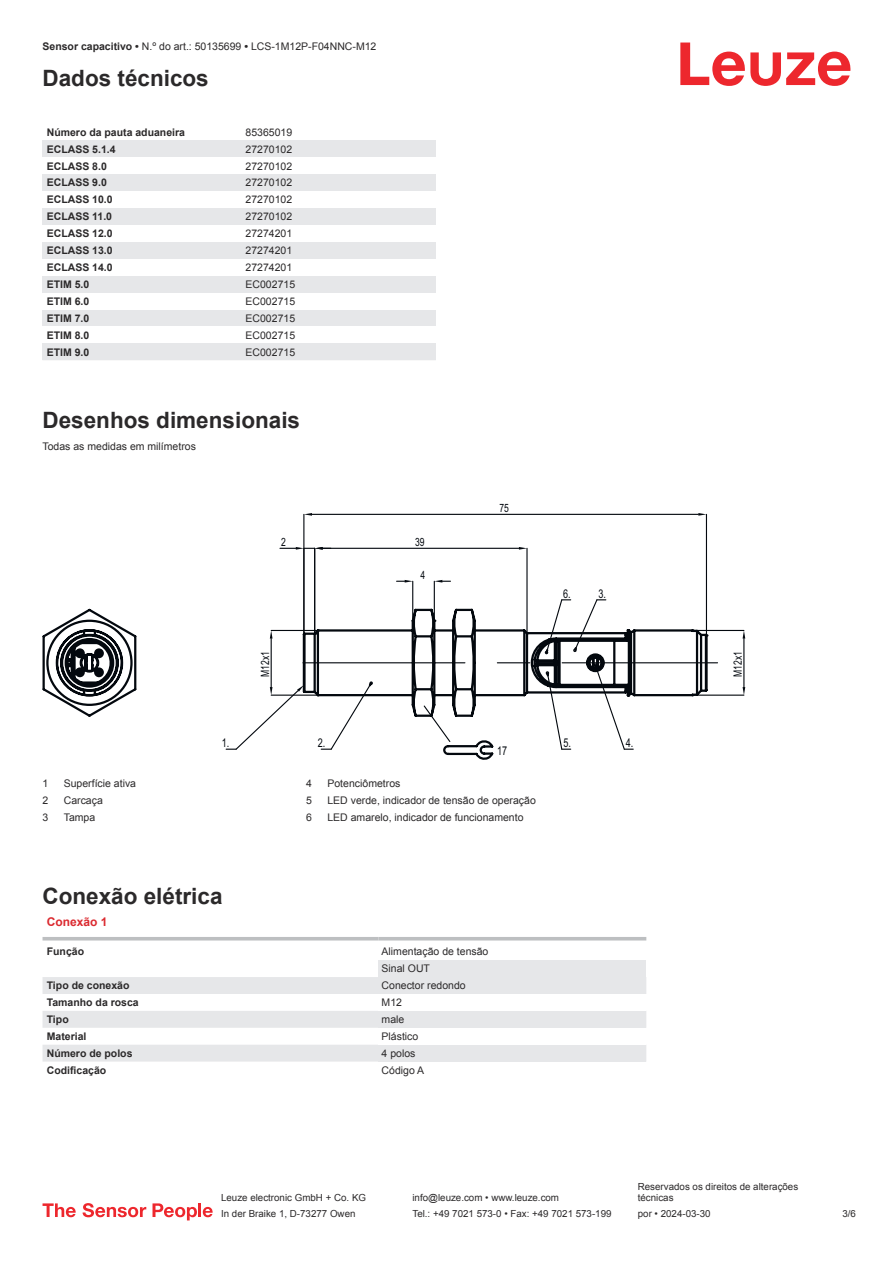
<style>
.page{position:relative;width:893px;height:1263px;background:#fff}
.page>*{position:absolute;margin:0;border:0;box-sizing:border-box;transform-origin:0 0}
.t1{font:700 22.5px "Arial";color:#2b292a}
.t2{font:12.15px "Arial";color:#03080e;scale:.75 1}
.t3{font:700 12px "Arial";color:#db2a30}
.t4{font:11.4px "Arial";color:#03080e;scale:.75 1}
.t5{font:10.5px/17px "Arial";color:#2b292a}
.t6{font:700 10.5px "Arial";color:#2b292a}
.t7{font:9.75px/11.7px "Arial";color:#2b292a}
.s1{font-weight:700}
</style>
<div class="page">
<svg style="left:680px;top:43px;width:170px;height:43px"></svg>
<div style="left:43px;top:140px;width:199px;height:17px;background:#e6e7e9"></div>
<div style="left:242px;top:140px;width:194px;height:17px;background:#e6e7e9"></div>
<div style="left:43px;top:174px;width:199px;height:17px;background:#e6e7e9"></div>
<div style="left:242px;top:174px;width:194px;height:17px;background:#e6e7e9"></div>
<div style="left:43px;top:208px;width:199px;height:17px;background:#e6e7e9"></div>
<div style="left:242px;top:208px;width:194px;height:17px;background:#e6e7e9"></div>
<div style="left:43px;top:242px;width:199px;height:17px;background:#e6e7e9"></div>
<div style="left:242px;top:242px;width:194px;height:17px;background:#e6e7e9"></div>
<div style="left:43px;top:276px;width:199px;height:17px;background:#e6e7e9"></div>
<div style="left:242px;top:276px;width:194px;height:17px;background:#e6e7e9"></div>
<div style="left:43px;top:310px;width:199px;height:16px;background:#e6e7e9"></div>
<div style="left:242px;top:310px;width:194px;height:16px;background:#e6e7e9"></div>
<div style="left:43px;top:343px;width:199px;height:17px;background:#e6e7e9"></div>
<div style="left:242px;top:343px;width:194px;height:17px;background:#e6e7e9"></div>
<svg style="left:43px;top:940px;width:603px;height:122px"></svg>
<svg style="left:43px;top:977px;width:335px;height:84px;fill:#e6e7e9"></svg>
<hr style="left:43px;top:937px;width:335px;height:3px;background:#bdbfc1">
<hr style="left:378px;top:937px;width:268px;height:3px;background:#bdbfc1">
<div style="left:378px;top:943px;width:268px;height:17px;background:#fff"></div>
<div style="left:378px;top:960px;width:268px;height:17px;background:#e6e7e9"></div>
<div style="left:378px;top:977px;width:268px;height:17px;background:#e6e7e9"></div>
<div style="left:378px;top:994px;width:268px;height:17px;background:#fff"></div>
<div style="left:378px;top:1011px;width:268px;height:17px;background:#e6e7e9"></div>
<div style="left:378px;top:1028px;width:268px;height:17px;background:#fff"></div>
<div style="left:378px;top:1045px;width:268px;height:16px;background:#e6e7e9"></div>
<div style="left:378px;top:1061px;width:268px;height:17px;background:#fff"></div>
<svg style="left:43px;top:1203px;width:33px;height:14px"></svg>
<svg style="left:83px;top:1203px;width:63px;height:14px"></svg>
<svg style="left:153px;top:1203px;width:44px;height:17px"></svg>
<hr style="left:198px;top:1203px;width:3px;height:14px;background:#ed272d">
<svg style="left:203px;top:1207px;width:10px;height:10px"></svg>
<hr style="left:314px;top:548px;width:1px;height:85px;background:#03080e">
<hr style="left:526px;top:548px;width:2px;height:85px;background:#03080e">
<hr style="left:323px;top:548px;width:196px;height:1px;background:#03080e">
<svg style="left:280px;top:547px;width:51px;height:3px"></svg>
<svg style="left:519px;top:547px;width:8px;height:3px"></svg>
<hr style="left:412px;top:581px;width:1px;height:39px;background:#03080e">
<hr style="left:434px;top:581px;width:1px;height:39px;background:#03080e">
<svg style="left:397px;top:580px;width:16px;height:3px"></svg>
<svg style="left:434px;top:580px;width:16px;height:3px"></svg>
<hr style="left:303px;top:514px;width:1px;height:120px;background:#03080e">
<hr style="left:706px;top:514px;width:1px;height:121px;background:#03080e">
<hr style="left:312px;top:514px;width:386px;height:1px;background:#03080e">
<svg style="left:304px;top:513px;width:8px;height:3px"></svg>
<svg style="left:698px;top:513px;width:8px;height:3px"></svg>
<hr style="left:693px;top:630px;width:51px;height:1px;background:#03080e">
<hr style="left:693px;top:694px;width:51px;height:2px;background:#03080e">
<hr style="left:743px;top:638px;width:1px;height:49px;background:#03080e">
<svg style="left:743px;top:630px;width:2px;height:8px"></svg>
<svg style="left:743px;top:687px;width:2px;height:8px"></svg>
<svg style="left:43px;top:607px;width:666px;height:110px"></svg>
<svg style="left:226px;top:662px;width:491px;height:89px"></svg>
<svg style="left:545px;top:599px;width:61px;height:55px"></svg>
<p class="t5" style="left:43px;top:39px;width:335px"><span class="s1">Sensor capacitivo •</span> N.º do art.: 50135699 <span class="s1">•</span> LCS-1M12P-F04NNC-M12</p>
<h1 class="t1" style="left:43px;top:69px;width:168px">Dados técnicos</h1>
<p class="t6" style="left:47px;top:128px;width:140px">Número da pauta aduaneira</p>
<p class="t5" style="left:246px;top:125px;width:48px">85365019</p>
<p class="t6" style="left:47px;top:145px;width:70px">ECLASS 5.1.4</p>
<p class="t5" style="left:246px;top:141px;width:48px">27270102</p>
<p class="t6" style="left:47px;top:162px;width:62px">ECLASS 8.0</p>
<p class="t5" style="left:246px;top:158px;width:48px">27270102</p>
<p class="t6" style="left:47px;top:179px;width:62px">ECLASS 9.0</p>
<p class="t5" style="left:246px;top:175px;width:48px">27270102</p>
<p class="t6" style="left:47px;top:195px;width:67px">ECLASS 10.0</p>
<p class="t5" style="left:246px;top:192px;width:48px">27270102</p>
<p class="t6" style="left:47px;top:212px;width:67px">ECLASS 11.0</p>
<p class="t5" style="left:246px;top:209px;width:48px">27270102</p>
<p class="t6" style="left:47px;top:229px;width:67px">ECLASS 12.0</p>
<p class="t5" style="left:246px;top:226px;width:48px">27274201</p>
<p class="t6" style="left:47px;top:246px;width:67px">ECLASS 13.0</p>
<p class="t5" style="left:246px;top:243px;width:48px">27274201</p>
<p class="t6" style="left:47px;top:263px;width:67px">ECLASS 14.0</p>
<p class="t5" style="left:246px;top:260px;width:48px">27274201</p>
<p class="t6" style="left:47px;top:280px;width:44px">ETIM 5.0</p>
<p class="t5" style="left:246px;top:277px;width:51px">EC002715</p>
<p class="t6" style="left:47px;top:297px;width:44px">ETIM 6.0</p>
<p class="t5" style="left:246px;top:294px;width:51px">EC002715</p>
<p class="t6" style="left:47px;top:314px;width:44px">ETIM 7.0</p>
<p class="t5" style="left:246px;top:311px;width:51px">EC002715</p>
<p class="t6" style="left:47px;top:331px;width:44px">ETIM 8.0</p>
<p class="t5" style="left:246px;top:327px;width:51px">EC002715</p>
<p class="t6" style="left:47px;top:348px;width:44px">ETIM 9.0</p>
<p class="t5" style="left:246px;top:344px;width:51px">EC002715</p>
<h1 class="t1" style="left:43px;top:411px;width:259px">Desenhos dimensionais</h1>
<p class="t5" style="left:43px;top:439px;width:155px">Todas as medidas em milímetros</p>
<p class="t4" style="left:281px;top:535px;width:8px">2</p>
<p class="t4" style="left:415px;top:535px;width:14px">39</p>
<p class="t4" style="left:420px;top:568px;width:8px">4</p>
<p class="t4" style="left:499px;top:502px;width:14px">75</p>
<p class="t2" style="left:563px;top:586px;width:59px">6. 3.</p>
<p class="t4" style="left:258px;top:677px;width:36px;rotate:-90deg">M12x1</p>
<p class="t4" style="left:731px;top:677px;width:36px;rotate:-90deg">M12x1</p>
<p class="t5" style="left:43px;top:776px;width:7px">1</p>
<p class="t5" style="left:64px;top:776px;width:74px">Superfície ativa</p>
<p class="t5" style="left:43px;top:793px;width:7px">2</p>
<p class="t5" style="left:64px;top:793px;width:41px">Carcaça</p>
<p class="t5" style="left:43px;top:810px;width:7px">3</p>
<p class="t5" style="left:64px;top:810px;width:33px">Tampa</p>
<p class="t2" style="left:222px;top:735px;width:12px">1.</p>
<p class="t2" style="left:318px;top:735px;width:12px">2.</p>
<p class="t2" style="left:563px;top:735px;width:12px">5.</p>
<p class="t2" style="left:626px;top:735px;width:12px">4.</p>
<p class="t2" style="left:497px;top:744px;width:15px">17</p>
<p class="t5" style="left:306px;top:776px;width:7px">4</p>
<p class="t5" style="left:327px;top:776px;width:74px">Potenciômetros</p>
<p class="t5" style="left:306px;top:793px;width:7px">5</p>
<p class="t5" style="left:327px;top:793px;width:210px">LED verde, indicador de tensão de operação</p>
<p class="t5" style="left:306px;top:810px;width:7px">6</p>
<p class="t5" style="left:327px;top:810px;width:198px">LED amarelo, indicador de funcionamento</p>
<h1 class="t1" style="left:43px;top:887px;width:182px">Conexão elétrica</h1>
<p class="t3" style="left:47px;top:917px;width:62px">Conexão 1</p>
<p class="t6" style="left:47px;top:947px;width:39px">Função</p>
<p class="t5" style="left:382px;top:944px;width:108px">Alimentação de tensão<br>Sinal OUT</p>
<p class="t6" style="left:47px;top:981px;width:84px">Tipo de conexão</p>
<p class="t5" style="left:382px;top:978px;width:86px">Conector redondo</p>
<p class="t6" style="left:47px;top:998px;width:93px">Tamanho da rosca</p>
<p class="t5" style="left:382px;top:995px;width:22px">M12</p>
<p class="t6" style="left:47px;top:1015px;width:23px">Tipo</p>
<p class="t5" style="left:382px;top:1012px;width:24px">male</p>
<p class="t6" style="left:47px;top:1032px;width:41px">Material</p>
<p class="t5" style="left:382px;top:1029px;width:38px">Plástico</p>
<p class="t6" style="left:47px;top:1049px;width:87px">Número de polos</p>
<p class="t5" style="left:382px;top:1046px;width:35px">4 polos</p>
<p class="t6" style="left:47px;top:1066px;width:61px">Codificação</p>
<p class="t5" style="left:382px;top:1062px;width:44px">Código A</p>
<p class="t7" style="left:221px;top:1193px;width:146px">Leuze electronic GmbH + Co. KG</p>
<p class="t7" style="left:412px;top:1193px;width:148px">info@leuze.com • www.leuze.com</p>
<p class="t7" style="left:638px;top:1181px;width:162px">Reservados os direitos de alterações técnicas</p>
<p class="t7" style="left:221px;top:1209px;width:136px">In der Braike 1, D-73277 Owen</p>
<p class="t7" style="left:412px;top:1209px;width:201px">Tel.: +49 7021 573-0 • Fax: +49 7021 573-199</p>
<p class="t7" style="left:638px;top:1209px;width:74px">por • 2024-03-30</p>
<p class="t7" style="left:842px;top:1209px;width:15px">3 /6</p>
</div>
